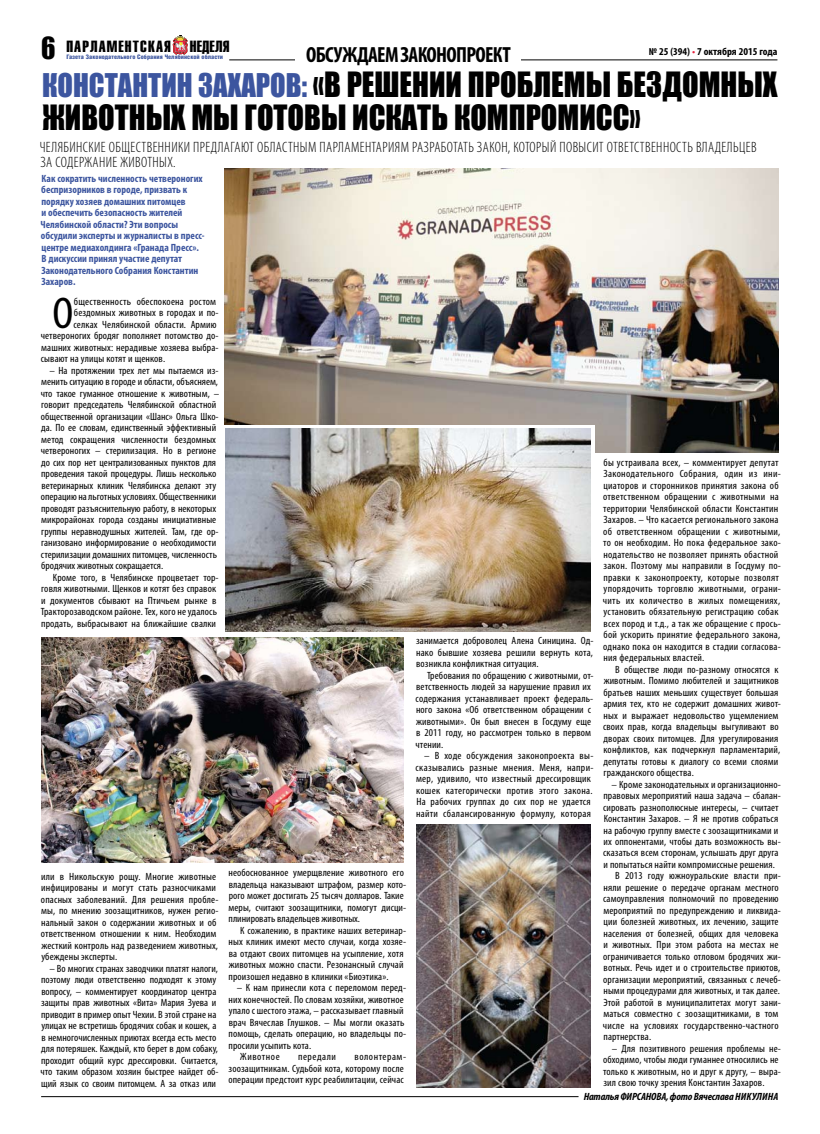
<style>
.page{position:relative;width:820px;height:1134px;background:#fff}
.page>*{position:absolute;margin:0;border:0;box-sizing:border-box;transform-origin:0 0}
.t1{font:condensed 44.6px "Myriad Pro";color:#000;scale:1.05 1}
.t2{font:32px/33.3px "Impact";color:#000;scale:.95 1}
.t3{font:700 condensed 22px "Myriad Pro";letter-spacing:-.03em;color:#000}
.t4{font:15.9px "Helios Extra Compressed C";letter-spacing:.065em;color:#000;scale:1.12 1}
.t5{font:300 condensed 15px/15px "Myriad Pro";letter-spacing:.03em;color:#000}
.t6{font:condensed 10.5px/11.5px "Myriad Pro";letter-spacing:.01em;color:#000;scale:1.05 1}
.t7{font:700 condensed 10.5px/11.5px "Myriad Pro";color:#3c559f}
.t8{font:italic 700 condensed 10.5px "Myriad Pro";letter-spacing:-.015em;color:#000;scale:1.05 1}
.t9{font:700 condensed 10.5px "Myriad Pro";color:#000;scale:1.05 1}
.t10{font:condensed 10.5px "Myriad Pro";letter-spacing:.05em;color:#000;scale:1.05 1}
.t11{font:900 6.2px "Helios Cond";color:#3c559f;scale:1.04 1}
.s1{font-family:"Impact";font-size:28px}
.s2{color:#e6203c}
.s3{font-size:30px;color:#3c559f}
</style>
<div class="page">
<hr style="left:229px;top:60px;width:548px;height:1px;background:#000">
<svg style="left:173px;top:35px;width:14px;height:20px"></svg>
<div style="left:295px;top:46px;width:226px;height:21px;background:#fff"></div>
<hr style="left:41px;top:1096px;width:537px;height:1px;background:#000">
<img style="left:416px;top:825px;width:174px;height:262px">
<img style="left:225px;top:169px;width:553px;height:283px">
<img style="left:42px;top:638px;width:361px;height:224px">
<div style="left:223px;top:425px;width:371px;height:50px;background:linear-gradient(to right,#fff,#fff)"></div>
<img style="left:225px;top:429px;width:365px;height:202px">
<h3 class="t4" style="left:41px;top:37px;width:169px"><span class="s1">6</span> ПАРЛАМЕНТСКАЯ НЕДЕЛЯ</h3>
<p class="t9" style="left:648px;top:45px;width:124px">№ 25 (394) <span class="s2">•</span> 7 октября 2015 года</p>
<p class="t11" style="left:66px;top:54px;width:152px">Газета Законодательного Cобрания Челябинской области</p>
<h3 class="t3" style="left:306px;top:41px;width:206px">ОБСУЖДАЕМ ЗАКОНОПРОЕКТ</h3>
<h2 class="t2" style="left:42px;top:67px;width:775px"><span class="s3">Константин Захаров:</span> «В решении проблемы бездомных животных мы готовы искать компромисс»</h2>
<h3 class="t5" style="left:40px;top:139px;width:718px">Челябинские общественники предлагают областным парламентариям разработать закон, который повысит ответственность владельцев за содержание животных.</h3>
<p class="t7" style="left:41px;top:172px;width:165px">Как сократить численность четвероногих беспризорников в городе, призвать к порядку хозяев домашних питомцев<br>и обеспечить безопасность жителей Челябинской области? Эти вопросы обсудили эксперты и журналисты в пресс&shy;центре медиахолдинга «Гранада Пресс».<br>В дискуссии принял участие депутат Законодательного Собрания Константин Захаров.</p>
<h1 class="t1" style="left:52px;top:286px;width:21px">О</h1>
<p class="t6" style="left:74px;top:296px;width:137px">бщественность обеспокоена ростом</p>
<p class="t6" style="left:74px;top:307px;width:139px">бездомных животных в городах и по-</p>
<p class="t6" style="left:73px;top:319px;width:138px">селках Челябинской области. Армию</p>
<p class="t6" style="left:41px;top:330px;width:171px">четвероногих бродяг пополняет потомство до-</p>
<p class="t6" style="left:41px;top:342px;width:170px">машних животных: нерадивые хозяева выбра-</p>
<p class="t6" style="left:41px;top:353px;width:120px">сывают на улицы котят и щенков.</p>
<p class="t6" style="left:41px;top:365px;width:171px;text-indent:9px">– На протяжении трех лет мы пытаемся из&shy;менить ситуацию в городе и области, объясняем, что такое гуманное отношение к животным, – говорит председатель Челябинской областной общественной организации «Шанс» Ольга Шко&shy;да. По ее словам, единственный эффективный метод сокращения численности бездомных четвероногих – стерилизация. Но в регионе до сих пор нет централизованных пунктов для проведения такой процедуры. Лишь несколько ветеринарных клиник Челябинска делают эту операцию на льготных условиях. Общественники проводят разъяснительную работу, в некоторых микрорайонах города созданы инициативные группы неравнодушных жителей. Там, где ор&shy;ганизовано информирование о необходимости стерилизации домашних питомцев, численность бродячих животных сокращается.</p>
<p class="t6" style="left:41px;top:572px;width:171px;text-indent:12px">Кроме того, в Челябинске процветает тор&shy;говля животными. Щенков и котят без справок и документов сбывают на Птичьем рынке в Тракторозаводском районе. Тех, кого не удалось продать, выбрасывают на ближайшие свалки</p>
<p class="t6" style="left:41px;top:871px;width:171px">или в Никольскую рощу. Многие животные инфицированы и могут стать разносчиками опасных заболеваний. Для решения пробле&shy;мы, по мнению зоозащитников, нужен регио&shy;нальный закон о содержании животных и об ответственном отношении к ним. Необходим жесткий контроль над разведением животных, убеждены эксперты.</p>
<p class="t6" style="left:41px;top:962px;width:171px;text-indent:9px">– Во многих странах заводчики платят налоги, поэтому люди ответственно подходят к этому вопросу, – комментирует координатор центра защиты прав животных «Вита» Мария Зуева и приводит в пример опыт Чехии. В этой стране на улицах не встретишь бродячих собак и кошек, а в немногочисленных приютах всегда есть место для потеряшек. Каждый, кто берет в дом собаку, проходит общий курс дрессировки. Считается, что таким образом хозяин быстрее найдет об&shy;щий язык со своим питомцем. А за отказ или</p>
<p class="t6" style="left:228px;top:867px;width:170px">необоснованное умерщвление животного его владельца наказывают штрафом, размер кото&shy;рого может достигать 25 тысяч долларов. Такие меры, считают зоозащитники, помогут дисци&shy;плинировать владельцев животных.</p>
<p class="t6" style="left:228px;top:924px;width:170px;text-indent:12px">К сожалению, в практике наших ветеринар&shy;ных клиник имеют место случаи, когда хозяе&shy;ва отдают своих питомцев на усыпление, хотя животных можно спасти. Резонансный случай произошел недавно в клиники «Биоэтика».</p>
<p class="t6" style="left:237px;top:982px;width:163px">– К нам принесли кота с переломом перед-</p>
<p class="t6" style="left:228px;top:993px;width:168px">них конечностей. По словам хозяйки, животное</p>
<p class="t6" style="left:229px;top:1005px;width:168px">упало с шестого этажа, – рассказывает главный</p>
<p class="t6" style="left:229px;top:1016px;width:169px">врач Вячеслав Глушков. – Мы могли оказать</p>
<p class="t6" style="left:228px;top:1028px;width:170px">помощь, сделать операцию, но владельцы по-</p>
<p class="t6" style="left:228px;top:1039px;width:80px">просили усыпить кота.</p>
<p class="t10" style="left:240px;top:1050px;width:39px">Животное</p>
<p class="t10" style="left:298px;top:1050px;width:38px">передали</p>
<p class="t6" style="left:228px;top:1051px;width:171px;text-indent:126px">волонтерам&shy;зоозащитникам. Судьбой кота, которому после операции предстоит курс реабилитации, сейчас</p>
<p class="t6" style="left:416px;top:635px;width:170px;text-align:justify">занимается доброволец Алена Синицина. Од&shy;нако бывшие хозяева решили вернуть кота, возникла конфликтная ситуация.</p>
<p class="t6" style="left:415px;top:670px;width:171px;text-indent:12px">Требования по обращению с животными, от&shy;ветственность людей за нарушение правил их содержания устанавливает проект федераль&shy;ного закона «Об ответственном обращении с животными». Он был внесен в Госдуму еще в 2011 году, но рассмотрен только в первом чтении.</p>
<p class="t6" style="left:415px;top:750px;width:171px;text-indent:9px">– В ходе обсуждения законопроекта вы&shy;сказывались разные мнения. Меня, напри&shy;мер, удивило, что известный дрессировщик кошек категорически против этого закона.<br>На рабочих группах до сих пор не удается найти сбалансированную формулу, которая</p>
<p class="t6" style="left:602px;top:456px;width:171px">бы устраивала всех, – комментирует депутат Законодательного Собрания, один из ини&shy;циаторов и сторонников принятия закона об ответственном обращении с животными на территории Челябинской области Константин Захаров. – Что касается регионального закона об ответственном обращении с животными, то он необходим. Но пока федеральное зако&shy;нодательство не позволяет принять обастной закон. Поэтому мы направили в Госдуму по&shy;правки к законопроекту, которые позволят упорядочить торговлю животными, ограни&shy;чить их количество в жилых помещениях, установить обязательную регистрацию собак всех пород и т.д., а так же обращение с прось&shy;бой ускорить принятие федерального закона, однако пока он находится в стадии согласова&shy;ния федеральных властей.</p>
<p class="t6" style="left:603px;top:663px;width:171px;text-indent:12px">В обществе люди по-разному относятся к животным. Помимо любителей и защитников братьев наших меньших существует большая армия тех, кто не содержит домашних живот&shy;ных и выражает недовольство ущемлением своих прав, когда владельцы выгуливают во дворах своих питомцев. Для урегулирования конфликтов, как подчеркнул парламентарий, депутаты готовы к диалогу со всеми слоями гражданского общества.</p>
<p class="t6" style="left:611px;top:778px;width:163px">– Кроме законодательных и организационно-</p>
<p class="t6" style="left:603px;top:790px;width:170px">правовых мероприятий наша задача – сбалан-</p>
<p class="t6" style="left:603px;top:801px;width:169px">сировать разнополюсные интересы, – считает</p>
<p class="t6" style="left:603px;top:813px;width:168px">Константин Захаров. – Я не против собраться</p>
<p class="t6" style="left:603px;top:824px;width:168px">на рабочую группу вместе с зоозащитниками и</p>
<p class="t6" style="left:603px;top:836px;width:170px">их оппонентами, чтобы дать возможность вы-</p>
<p class="t6" style="left:603px;top:847px;width:169px">сказаться всем сторонам, услышать друг друга</p>
<p class="t6" style="left:603px;top:859px;width:165px">и попытаться найти компромиссные решения.</p>
<p class="t6" style="left:615px;top:870px;width:159px">В 2013 году южноуральские власти при-</p>
<p class="t6" style="left:603px;top:882px;width:168px">няли решение о передаче органам местного</p>
<p class="t6" style="left:603px;top:893px;width:169px">самоуправления полномочий по проведению</p>
<p class="t6" style="left:603px;top:905px;width:170px">мероприятий по предупреждению и ликвида-</p>
<p class="t6" style="left:603px;top:916px;width:168px">ции болезней животных, их лечению, защите</p>
<p class="t6" style="left:603px;top:928px;width:168px">населения от болезней, общих для человека</p>
<p class="t6" style="left:603px;top:939px;width:168px">и животных. При этом работа на местах не</p>
<p class="t6" style="left:603px;top:951px;width:171px">ограничивается только отловом бродячих жи-</p>
<p class="t6" style="left:603px;top:962px;width:170px">вотных. Речь идет и о строительстве приютов,</p>
<p class="t6" style="left:603px;top:974px;width:171px">организации мероприятий, связанных с лечеб-</p>
<p class="t6" style="left:603px;top:985px;width:170px">ными процедурами для животных, и так далее.</p>
<p class="t6" style="left:603px;top:997px;width:170px">Этой работой в муниципалитетах могут зани-</p>
<p class="t6" style="left:603px;top:1008px;width:168px">маться совместно с зоозащитниками, в том</p>
<p class="t6" style="left:602px;top:1020px;width:169px">числе на условиях государственно-частного</p>
<p class="t6" style="left:603px;top:1031px;width:47px">партнерства.</p>
<p class="t6" style="left:603px;top:1043px;width:171px;text-indent:8px">– Для позитивного решения проблемы не&shy;обходимо, чтобы люди гуманнее относились не только к животным, но и друг к другу, – выра&shy;зил свою точку зрения Константин Захаров.</p>
<p class="t8" style="left:583px;top:1091px;width:156px">Наталья ФИРСАНОВА, фото Вячеслава Никулина</p>
</div>
